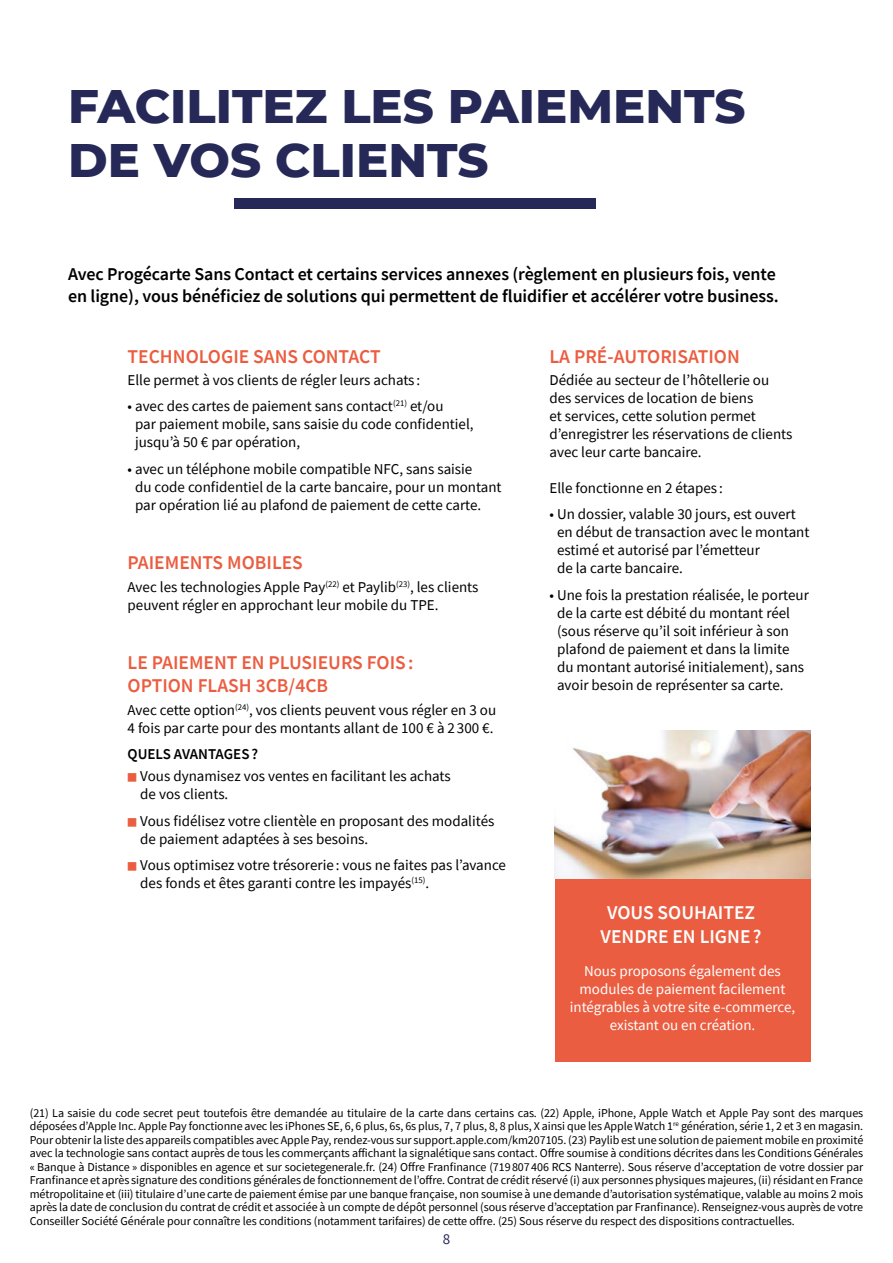
<style>
.page{position:relative;width:893px;height:1263px;background:#fff}
.page>*{position:absolute;margin:0;border:0;box-sizing:border-box;transform-origin:0 0}
.t1{font:800 48px/54px "Montserrat";color:#262957}
.t2{font:600 19.5px/23.4px "Source Sans Pro";color:#eb5d40}
.t3{font:600 19.5px/23.4px "Source Sans Pro";color:#fff;text-align:center}
.t4{font:600 18px/21.6px "Source Sans Pro";letter-spacing:-.005em;color:#000}
.t5{font:15px/18px "Source Sans Pro";color:#000}
.t6{font:15px/18px "Source Sans Pro";color:#fff;text-align:center}
.t7{font:600 15px "Source Sans Pro";color:#000}
.t8{font:15px "Source Sans Pro";color:#262957}
.t9{font:12px/13.5px "Source Sans Pro";letter-spacing:-.005em;color:#000;text-align:justify}
.s1{font-size:10.5px;color:#eb5d40}
</style>
<div class="page">
<div style="left:234px;top:198px;width:361px;height:11px;background:#262957"></div>
<div style="left:555px;top:730px;width:255px;height:332px;background:#eb5d40"></div>
<img style="left:555px;top:730px;width:255px;height:149px">
<h1 class="t1" style="left:68px;top:76px;width:679px">FACILITEZ LES PAIEMENTS<br>DE VOS CLIENTS</h1>
<h3 class="t4" style="left:68px;top:263px;width:712px">Avec Progécarte Sans Contact et certains services annexes (règlement en plusieurs fois, vente en ligne), vous bénéficiez de solutions qui permettent de fluidifier et accélérer votre business.</h3>
<h2 class="t2" style="left:128px;top:344px;width:255px">TECHNOLOGIE SANS CONTACT</h2>
<p class="t5" style="left:128px;top:371px;width:294px">Elle permet à vos clients de régler leurs achats :</p>
<p class="t5" style="left:135px;top:397px;width:340px;text-indent:-8px">• avec des cartes de paiement sans contact<sup>(21)</sup> et/ou<br>par paiement mobile, sans saisie du code confidentiel, jusqu’à 50 € par opération,</p>
<p class="t5" style="left:135px;top:460px;width:368px;text-indent:-8px">• avec un téléphone mobile compatible NFC, sans saisie<br>du code confidentiel de la carte bancaire, pour un montant par opération lié au plafond de paiement de cette carte.</p>
<h2 class="t2" style="left:128px;top:551px;width:177px">PAIEMENTS MOBILES</h2>
<p class="t5" style="left:128px;top:577px;width:352px">Avec les technologies Apple Pay<sup>(22)</sup> et Paylib<sup>(23)</sup>, les clients peuvent régler en approchant leur mobile du TPE.</p>
<h2 class="t2" style="left:128px;top:650px;width:288px">LE PAIEMENT EN PLUSIEURS FOIS:<br>OPTION FLASH 3CB/4CB</h2>
<p class="t5" style="left:128px;top:700px;width:370px">Avec cette option<sup>(24)</sup>, vos clients peuvent vous régler en 3 ou<br>4 fois par carte pour des montants allant de 100 € à 2 300 €.</p>
<p class="t7" style="left:128px;top:744px;width:132px">QUELS AVANTAGES?</p>
<p class="t5" style="left:140px;top:767px;width:312px;text-indent:-13px"><span class="s1">■</span> Vous dynamisez vos ventes en facilitant les achats de vos clients.</p>
<p class="t5" style="left:140px;top:812px;width:356px;text-indent:-13px"><span class="s1">■</span> Vous fidélisez votre clientèle en proposant des modalités de paiement adaptées à ses besoins.</p>
<p class="t5" style="left:140px;top:856px;width:367px;text-indent:-13px"><span class="s1">■</span> Vous optimisez votre trésorerie : vous ne faites pas l’avance des fonds et êtes garanti contre les impayés<sup>(15)</sup>.</p>
<h2 class="t2" style="left:549px;top:344px;width:192px">LA PRÉ-AUTORISATION</h2>
<p class="t5" style="left:549px;top:371px;width:244px">Dédiée au secteur de l’hôtellerie ou des services de location de biens<br>et services, cette solution permet d’enregistrer les réservations de clients avec leur carte bancaire.</p>
<p class="t5" style="left:549px;top:479px;width:175px">Elle fonctionne en 2 étapes :</p>
<p class="t5" style="left:557px;top:505px;width:254px;text-indent:-8px">• Un dossier, valable 30 jours, est ouvert en début de transaction avec le montant estimé et autorisé par l’émetteur<br>de la carte bancaire.</p>
<p class="t5" style="left:557px;top:586px;width:253px;text-indent:-8px">• Une fois la prestation réalisée, le porteur de la carte est débité du montant réel (sous réserve qu’il soit inférieur à son plafond de paiement et dans la limite du montant autorisé initialement), sans avoir besoin de représenter sa carte.</p>
<h2 class="t3" style="left:601px;top:901px;width:162px">VOUS SOUHAITEZ<br>VENDRE EN LIGNE?</h2>
<p class="t6" style="left:570px;top:962px;width:227px">Nous proposons également des modules de paiement facilement intégrables à votre site e-commerce, existant ou en création.</p>
<p class="t9" style="left:30px;top:1106px;width:835px">(21) La saisie du code secret peut toutefois être demandée au titulaire de la carte dans certains cas. (22) Apple, iPhone, Apple Watch et Apple Pay sont des marques déposées d’Apple Inc. Apple Pay fonctionne avec les iPhones SE, 6, 6 plus, 6s, 6s plus, 7, 7 plus, 8, 8 plus, X ainsi que les Apple Watch 1<sup>re</sup> génération, série 1, 2 et 3 en magasin.<br>Pour obtenir la liste des appareils compatibles avec Apple Pay, rendez-vous sur support.apple.com/km207105. (23) Paylib est une solution de paiement mobile en proximité avec la technologie sans contact auprès de tous les commerçants affichant la signalétique sans contact. Offre soumise à conditions décrites dans les Conditions Générales « Banque à Distance » disponibles en agence et sur societegenerale.fr. (24) Offre Franfinance (719807406 RCS Nanterre). Sous réserve d’acceptation de votre dossier par Franfinance et après signature des conditions générales de fonctionnement de l’offre. Contrat de crédit réservé (i) aux personnes physiques majeures, (ii) résidant en France métropolitaine et (iii) titulaire d’une carte de paiement émise par une banque française, non soumise à une demande d’autorisation systématique, valable au moins 2 mois après la date de conclusion du contrat de crédit et associée à un compte de dépôt personnel (sous réserve d’acceptation par Franfinance). Renseignez-vous auprès de votre Conseiller Société Générale pour connaître les conditions (notamment tarifaires) de cette offre. (25) Sous réserve du respect des dispositions contractuelles.</p>
<p class="t8" style="left:443px;top:1230px;width:9px">8</p>
</div>
